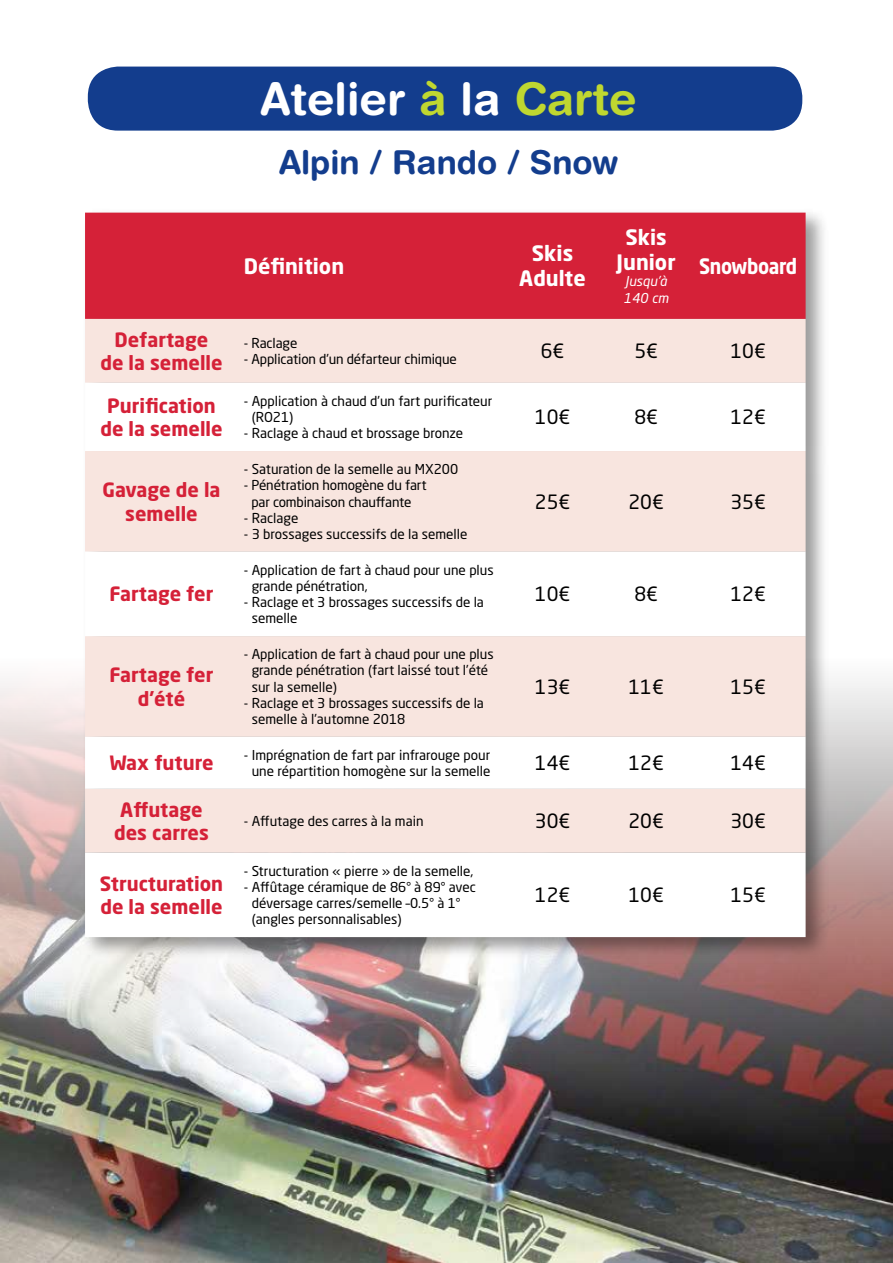
<style>
.page{position:relative;width:893px;height:1263px;background:#fff}
.page>*{position:absolute;margin:0;border:0;box-sizing:border-box;transform-origin:0 0}
.t1{font:700 45px "Helvetica Rounded LT Std";color:#fff}
.t2{font:700 33px "Helvetica Rounded LT Std";color:#133d8d}
.t3{font:700 21px/25.2px "Neo Sans Std";color:#fff;text-align:center}
.t4{font:700 21px "Neo Sans Std";letter-spacing:-.02em;color:#fff;scale:.9 1}
.t5{font:700 19.5px/23.4px "Neo Sans Std";color:#d52138;text-align:center}
.t6{font:19.5px "Neo Sans Std";color:#000}
.t7{font:13.5px/16.2px "Neo Sans Std";color:#000}
.t8{font:italic 13.5px/16.2px "Neo Sans Std";color:#fff}
.s1{color:#bfd730}
</style>
<div class="page">
<img style="left:0;top:681px;width:893px;height:582px">
<div style="left:81px;top:207px;width:748px;height:752px;background:#000;opacity:.4"></div>
<div style="left:85px;top:213px;width:721px;height:106px;background:#d52138"></div>
<div style="left:85px;top:319px;width:721px;height:64px;background:#f8e5df"></div>
<svg style="left:85px;top:383px;width:721px;height:554px"></svg>
<div style="left:86px;top:65px;width:718px;height:67px;background:#133d8d;border-radius:32px"></div>
<div style="left:85px;top:64px;width:720px;height:69px;border:3px solid #fff;border-radius:32px"></div>
<h1 class="t1" style="left:260px;top:72px;width:378px">Atelier <span class="s1">à</span> la <span class="s1">Carte</span></h1>
<h2 class="t2" style="left:279px;top:143px;width:341px">Alpin / Rando / Snow</h2>
<h3 class="t3" style="left:244px;top:253px;width:102px">Définition</h3>
<h3 class="t3" style="left:519px;top:240px;width:68px">Skis<br>Adulte</h3>
<h3 class="t3" style="left:617px;top:224px;width:61px">Skis<br>Junior</h3>
<p class="t8" style="left:624px;top:273px;width:47px">Jusqu’à<br>140 cm</p>
<h3 class="t4" style="left:699px;top:253px;width:110px">Snowboard</h3>
<h3 class="t5" style="left:100px;top:327px;width:124px">Defartage<br>de la semelle</h3>
<p class="t7" style="left:244px;top:335px;width:55px">- Raclage</p>
<p class="t7" style="left:244px;top:351px;width:214px">- Application d’un défarteur chimique</p>
<h3 class="t5" style="left:100px;top:393px;width:124px">Purification de la semelle</h3>
<p class="t7" style="left:252px;top:393px;width:242px;text-indent:-8px">- Application à chaud d’un fart purificateur (RO21)</p>
<p class="t7" style="left:244px;top:425px;width:221px">- Raclage à chaud et brossage bronze</p>
<h3 class="t5" style="left:103px;top:478px;width:119px">Gavage de la semelle</h3>
<h3 class="t5" style="left:110px;top:582px;width:105px">Fartage fer</h3>
<h3 class="t5" style="left:110px;top:663px;width:105px">Fartage fer d’été</h3>
<p class="t7" style="left:244px;top:461px;width:216px">- Saturation de la semelle au MX200</p>
<p class="t7" style="left:244px;top:477px;width:184px;text-align:center">- Pénétration homogène du fart par combinaison chauffante</p>
<p class="t7" style="left:244px;top:509px;width:56px">- Raclage</p>
<p class="t7" style="left:244px;top:526px;width:225px">- 3 brossages successifs de la semelle</p>
<p class="t7" style="left:252px;top:561px;width:243px;text-indent:-8px">- Application de fart à chaud pour une plus grande pénétration,</p>
<p class="t7" style="left:252px;top:594px;width:234px;text-indent:-8px">- Raclage et 3 brossages successifs de la semelle</p>
<p class="t7" style="left:252px;top:646px;width:243px;text-indent:-8px">- Application de fart à chaud pour une plus grande pénétration (fart laissé tout l’été sur la semelle)</p>
<p class="t7" style="left:252px;top:694px;width:234px;text-indent:-8px">- Raclage et 3 brossages successifs de la semelle à l’automne 2018</p>
<h3 class="t6" style="left:541px;top:339px;width:25px">6€</h3>
<h3 class="t6" style="left:634px;top:339px;width:25px">5€</h3>
<h3 class="t6" style="left:730px;top:339px;width:37px">10€</h3>
<h3 class="t6" style="left:535px;top:405px;width:37px">10€</h3>
<h3 class="t6" style="left:634px;top:405px;width:25px">8€</h3>
<h3 class="t6" style="left:730px;top:405px;width:37px">12€</h3>
<h3 class="t6" style="left:535px;top:490px;width:37px">25€</h3>
<h3 class="t6" style="left:628px;top:490px;width:37px">20€</h3>
<h3 class="t6" style="left:730px;top:490px;width:37px">35€</h3>
<h3 class="t6" style="left:535px;top:582px;width:37px">10€</h3>
<h3 class="t6" style="left:634px;top:582px;width:25px">8€</h3>
<h3 class="t6" style="left:730px;top:582px;width:37px">12€</h3>
<h3 class="t6" style="left:535px;top:675px;width:37px">13€</h3>
<h3 class="t6" style="left:628px;top:675px;width:37px">11€</h3>
<h3 class="t6" style="left:730px;top:675px;width:37px">15€</h3>
<h3 class="t5" style="left:109px;top:751px;width:106px">Wax future</h3>
<p class="t7" style="left:244px;top:747px;width:248px;text-align:center">- Imprégnation de fart par infrarouge pour une répartition homogène sur la semelle</p>
<h3 class="t6" style="left:535px;top:751px;width:37px">14€</h3>
<h3 class="t6" style="left:628px;top:751px;width:37px">12€</h3>
<h3 class="t6" style="left:730px;top:751px;width:37px">14€</h3>
<h3 class="t5" style="left:114px;top:797px;width:96px">Affutage des carres</h3>
<p class="t7" style="left:244px;top:813px;width:181px">- Affutage des carres à la main</p>
<h3 class="t6" style="left:535px;top:809px;width:37px">30€</h3>
<h3 class="t6" style="left:628px;top:809px;width:37px">20€</h3>
<h3 class="t6" style="left:730px;top:809px;width:37px">30€</h3>
<h3 class="t5" style="left:100px;top:871px;width:125px;text-align:left">Structuration de la semelle</h3>
<p class="t7" style="left:244px;top:862px;width:231px">- Structuration « pierre » de la semelle,</p>
<p class="t7" style="left:252px;top:879px;width:226px;text-indent:-8px">- Affûtage céramique de 86° à 89° avec déversage carres/semelle –0.5° à 1° (angles personnalisables)</p>
<h3 class="t6" style="left:535px;top:883px;width:37px">12€</h3>
<h3 class="t6" style="left:628px;top:883px;width:37px">10€</h3>
<h3 class="t6" style="left:730px;top:883px;width:37px">15€</h3>
</div>
